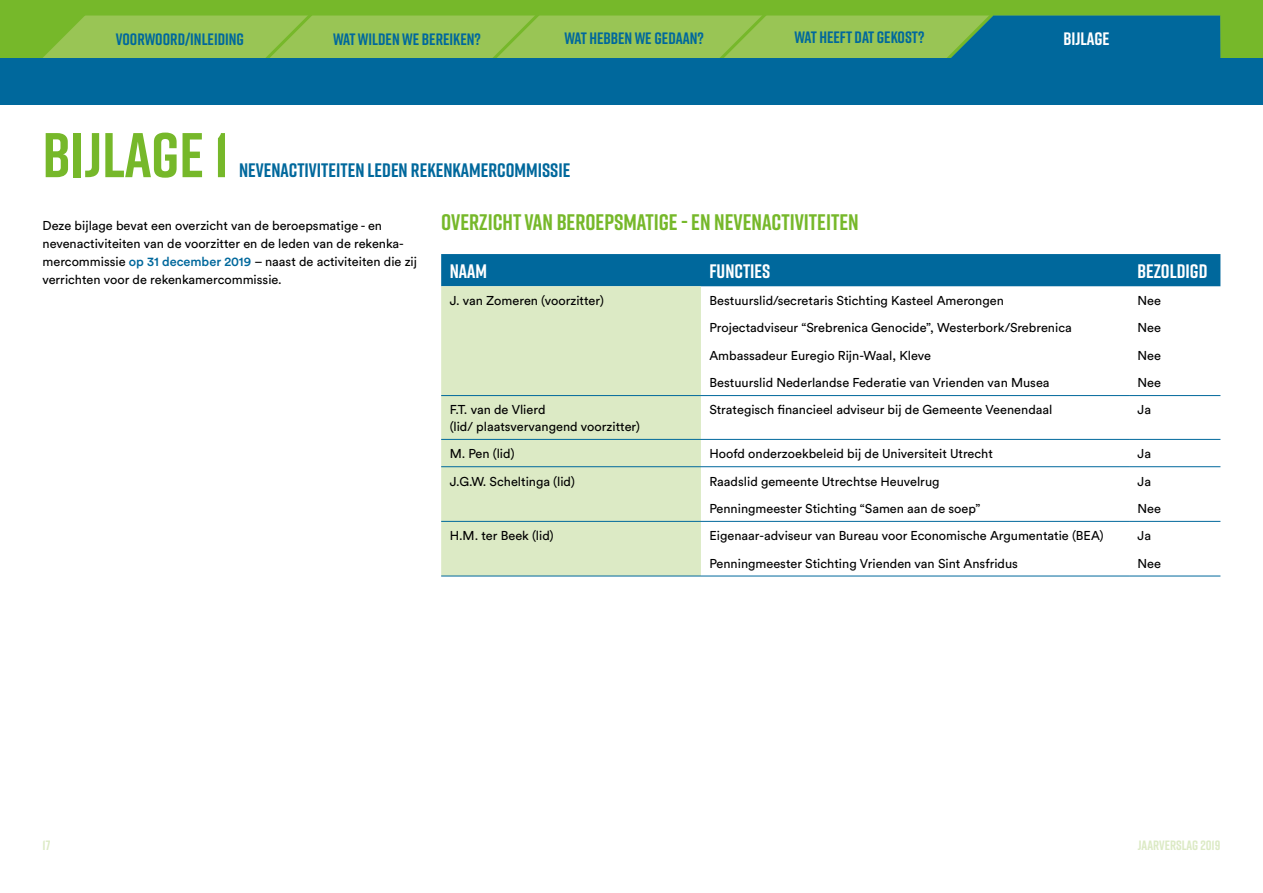
<style>
.page{position:relative;width:1263px;height:893px;background:#fff}
.page>*{position:absolute;margin:0;border:0;box-sizing:border-box;transform-origin:0 0}
.t1{font:700 63px "Rift";color:#76b82a}
.t2{font:700 22.5px "Rift";color:#76b82a}
.t3{font:700 19.5px "Rift";color:#00689c}
.tabelkop{font:700 19.5px "Rift";color:#fff}
.t4{font:700 18px "Rift";color:#fff}
.t5{font:700 16.5px "Rift";color:#00689c}
.t6{font:700 13.5px "Rift";color:#dceac5}
.tabel{font:12.75px/17.7px "Circular Std";color:#000}
.s1{font-weight:500;color:#00689c}
</style>
<div class="page">
<div style="left:0;top:0;width:1263px;height:58px;background:#76b82a"></div>
<div style="left:0;top:58px;width:1263px;height:48px;background:#00689c"></div>
<div style="left:0;top:105px;width:1263px;height:11px;background:#fff"></div>
<svg style="left:43px;top:15px;width:1178px;height:43px;background:#8cbe57"></svg>
<div style="left:995px;top:16px;width:183px;height:45px;background:#00689c"></div>
<div style="left:441px;top:254px;width:779px;height:32px;background:#00689c"></div>
<div style="left:441px;top:286px;width:260px;height:290px;background:#dceac5"></div>
<hr style="left:441px;top:395px;width:260px;height:1px;background:#00689c">
<hr style="left:701px;top:395px;width:428px;height:1px;background:#00689c">
<hr style="left:1129px;top:395px;width:91px;height:1px;background:#00689c">
<hr style="left:441px;top:439px;width:260px;height:1px;background:#00689c">
<hr style="left:701px;top:439px;width:428px;height:1px;background:#00689c">
<hr style="left:1129px;top:439px;width:91px;height:1px;background:#00689c">
<hr style="left:441px;top:466px;width:260px;height:1px;background:#00689c">
<hr style="left:701px;top:466px;width:428px;height:1px;background:#00689c">
<hr style="left:1129px;top:466px;width:91px;height:1px;background:#00689c">
<hr style="left:441px;top:521px;width:260px;height:1px;background:#00689c">
<hr style="left:701px;top:521px;width:428px;height:1px;background:#00689c">
<hr style="left:1129px;top:521px;width:91px;height:1px;background:#00689c">
<hr style="left:441px;top:576px;width:260px;height:1px;background:#00689c">
<hr style="left:701px;top:576px;width:428px;height:1px;background:#00689c">
<hr style="left:1129px;top:576px;width:91px;height:1px;background:#00689c">
<p class="t5" style="left:116px;top:28px;width:130px">VOORWOORD/INLEIDING</p>
<p class="t5" style="left:333px;top:27px;width:149px">WAT WILDEN WE BEREIKEN?</p>
<p class="t5" style="left:564px;top:26px;width:141px">WAT HEBBEN WE GEDAAN?</p>
<p class="t5" style="left:794px;top:26px;width:131px">WAT HEEFT DAT GEKOST?</p>
<h3 class="t4" style="left:1063px;top:26px;width:48px">BIJLAGE</h3>
<h2 class="t1" style="left:43px;top:110px;width:188px">BIJLAGE 1</h2>
<h2 class="t3" style="left:239px;top:156px;width:333px">NEVENACTIVITEITEN LEDEN REKENKAMERCOMMISSIE</h2>
<p class="tabel" style="left:43px;top:217px;width:376px">Deze bijlage bevat een overzicht van de beroepsmatige - en nevenactiviteiten van de voorzitter en de leden van de rekenka&shy;mercommissie <span class="s1">op 31 december 2019</span> – naast de activiteiten die zij verrichten voor de rekenkamercommissie.</p>
<h3 class="t2" style="left:441px;top:206px;width:419px">OVERZICHT VAN BEROEPSMATIGE - EN NEVENACTIVITEITEN</h3>
<p class="tabelkop" style="left:450px;top:257px;width:39px">NAAM</p>
<p class="tabelkop" style="left:709px;top:257px;width:62px">FUNCTIES</p>
<p class="tabelkop" style="left:1137px;top:257px;width:71px">BEZOLDIGD</p>
<p class="tabel" style="left:450px;top:292px;width:156px">J. van Zomeren (voorzitter)</p>
<p class="tabel" style="left:709px;top:292px;width:296px">Bestuurslid/secretaris Stichting Kasteel Amerongen</p>
<p class="tabel" style="left:1137px;top:292px;width:25px">Nee</p>
<p class="tabel" style="left:709px;top:319px;width:364px">Projectadviseur “Srebrenica Genocide”, Westerbork/Srebrenica</p>
<p class="tabel" style="left:1137px;top:319px;width:25px">Nee</p>
<p class="tabel" style="left:709px;top:346px;width:223px">Ambassadeur Euregio Rijn-Waal, Kleve</p>
<p class="tabel" style="left:1137px;top:346px;width:25px">Nee</p>
<p class="tabel" style="left:709px;top:374px;width:342px">Bestuurslid Nederlandse Federatie van Vrienden van Musea</p>
<p class="tabel" style="left:1137px;top:374px;width:25px">Nee</p>
<p class="tabel" style="left:450px;top:401px;width:97px">F.T. van de Vlierd</p>
<p class="tabel" style="left:450px;top:417px;width:192px">(lid/ plaatsvervangend voorzitter)</p>
<p class="tabel" style="left:709px;top:401px;width:344px">Strategisch financieel adviseur bij de Gemeente Veenendaal</p>
<p class="tabel" style="left:1137px;top:401px;width:15px">Ja</p>
<p class="tabel" style="left:450px;top:445px;width:66px">M. Pen (lid)</p>
<p class="tabel" style="left:709px;top:445px;width:285px">Hoofd onderzoekbeleid bij de Universiteit Utrecht</p>
<p class="tabel" style="left:1137px;top:445px;width:15px">Ja</p>
<p class="tabel" style="left:450px;top:472px;width:127px">J.G.W. Scheltinga (lid)</p>
<p class="tabel" style="left:709px;top:472px;width:232px">Raadslid gemeente Utrechtse Heuvelrug</p>
<p class="tabel" style="left:1137px;top:472px;width:15px">Ja</p>
<p class="tabel" style="left:709px;top:499px;width:272px">Penningmeester Stichting “Samen aan de soep”</p>
<p class="tabel" style="left:1137px;top:499px;width:25px">Nee</p>
<p class="tabel" style="left:450px;top:527px;width:106px">H.M. ter Beek (lid)</p>
<p class="tabel" style="left:709px;top:527px;width:396px">Eigenaar-adviseur van Bureau voor Economische Argumentatie (BEA)</p>
<p class="tabel" style="left:1137px;top:527px;width:15px">Ja</p>
<p class="tabel" style="left:709px;top:554px;width:310px">Penningmeester Stichting Vrienden van Sint Ansfridus</p>
<p class="tabel" style="left:1137px;top:554px;width:25px">Nee</p>
<p class="t6" style="left:43px;top:836px;width:9px">17</p>
<p class="t6" style="left:1138px;top:836px;width:84px">JAARVERSLAG 2019</p>
</div>
